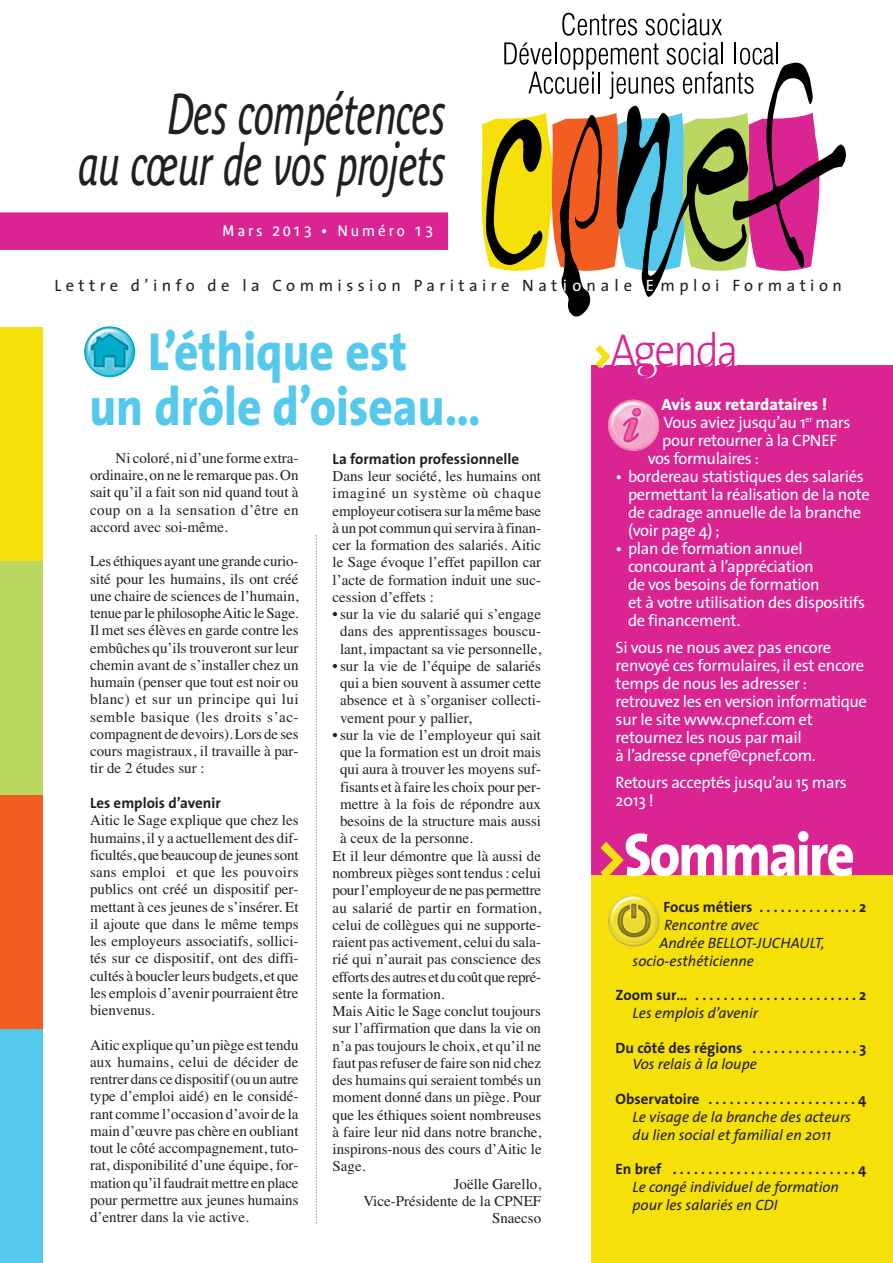
<style>
.page{position:relative;width:893px;height:1263px;background:#fff}
.page>*{position:absolute;margin:0;border:0;box-sizing:border-box;transform-origin:0 0}
.t1{font:800 61.35px "The Sans";letter-spacing:-.035em;color:#fff;scale:.9 1}
.t2{font:italic 57.15px/50.4px "Bienvenue";color:#231f20;text-align:right;scale:.71 1}
.t3{font:800 54px/54.6px "The Sans";color:#54c9eb;text-align:center;scale:.88 1}
.t4{font:300 46.5px "The Sans";letter-spacing:-.05em;color:#da2492;scale:.9 1}
.t5{font:16.5px/18px "The Sans";letter-spacing:-.02em;color:#fff}
.t6{font:16.5px "The Sans";letter-spacing:.27em;color:#231f20}
.t7{font:800 16.5px "The Sans";color:#fff}
.t8{font:15px/17.2px "Times";color:#231f20;text-align:justify}
.t9{font:italic 15px/18px "The Sans";color:#231f20}
.t10{font:700 15px/18px "The Sans";color:#231f20}
.t11{font:15px "Times";letter-spacing:-.025em;color:#231f20}
.t12{font:15px "Times";letter-spacing:-.02em;color:#231f20}
.t13{font:15px "Bienvenue";letter-spacing:.2em;color:#fff}
.s1{color:#fff}
.s2{font-family:"The Sans";font-weight:700}
.s3{font-weight:900;font-size:37.5px;color:#f5e009}
.s4{color:#f5e009}
.s5{font-weight:400;font-style:italic}
.s6{font-weight:700;font-style:normal}
</style>
<div class="page">
<svg style="left:562px;top:13px;width:75px;height:23px"></svg>
<svg style="left:646px;top:13px;width:76px;height:23px"></svg>
<svg style="left:481px;top:42px;width:365px;height:274px"></svg>
<div style="left:592px;top:366px;width:301px;height:867px;background:#da2492"></div>
<div style="left:592px;top:876px;width:301px;height:387px;background:#f5e009"></div>
<div style="left:0;top:327px;width:43px;height:234px;background:#f5e009"></div>
<div style="left:0;top:561px;width:43px;height:234px;background:#b9d761"></div>
<div style="left:0;top:795px;width:43px;height:234px;background:#f25d21"></div>
<div style="left:0;top:1029px;width:43px;height:234px;background:#54c9eb"></div>
<svg style="left:316px;top:535px;width:1px;height:688px"></svg>
<div style="left:0;top:212px;width:448px;height:38px;background:#da2492"></div>
<img style="left:608px;top:400px;width:51px;height:51px;border-radius:26px">
<img style="left:608px;top:895px;width:51px;height:51px;border-radius:26px">
<img style="left:84px;top:326px;width:51px;height:51px;border-radius:26px">
<p class="t2" style="left:79px;top:89px;width:518px">Des compétences<br>au cœur de vos projets</p>
<p class="t13" style="left:222px;top:222px;width:212px">Mars 2013 • Numéro 13</p>
<p class="t6" style="left:54px;top:272px;width:789px">Lettre d’info de la Commission Paritaire Nat<span class="s1">io</span>nale <span class="s1">E</span> mploi Formation</p>
<p class="t3" style="left:90px;top:323px;width:446px">L’éthique est<br>un drôle d’oiseau…</p>
<p class="t8" style="left:90px;top:448px;width:210px;text-indent:26px">Ni coloré, ni d’une forme extra&shy;ordinaire, on ne le remarque pas. On sait qu’il a fait son nid quand tout à coup on a la sensation d’être en accord avec soi-même.</p>
<p class="t8" style="left:90px;top:551px;width:210px">Les éthiques ayant une grande curio&shy;sité pour les humains, ils ont créé une chaire de sciences de l’humain, tenue par le philosophe Aitic le Sage.<br>Il met ses élèves en garde contre les embûches qu’ils trouveront sur leur chemin avant de s’installer chez un humain (penser que tout est noir ou blanc) et sur un principe qui lui semble basique (les droits s’ac&shy;compagnent de devoirs). Lors de ses cours magistraux, il travaille à par&shy;tir de 2 études sur :</p>
<p class="t8" style="left:90px;top:793px;width:210px;text-align:left"><span class="s2">Les emplois d’avenir<br></span>Aitic le Sage explique que chez les humains, il y a actuellement des dif&shy;ficultés, que beaucoup de jeunes sont sans emploi et que les pouvoirs publics ont créé un dispositif per&shy;mettant à ces jeunes de s’insérer. Et il ajoute que dans le même temps les employeurs associatifs, sollici&shy;tés sur ce dispositif, ont des diffi&shy;cultés à boucler leurs budgets, et que les emplois d’avenir pourraient être bienvenus.</p>
<p class="t8" style="left:90px;top:1034px;width:210px">Aitic explique qu’un piège est tendu aux humains, celui de décider de rentrer dans ce dispositif (ou un autre type d’emploi aidé) en le considé&shy;rant comme l’occasion d’avoir de la main d’œuvre pas chère en oubliant tout le côté accompagnement, tuto&shy;rat, disponibilité d’une équipe, for&shy;mation qu’il faudrait mettre en place pour permettre aux jeunes humains d’entrer dans la vie active.</p>
<p class="t8" style="left:333px;top:449px;width:210px;text-align:left"><span class="s2">La formation professionnelle<br></span>Dans leur société, les humains ont imaginé un système où chaque employeur cotisera sur la même base à un pot commun qui servira à finan&shy;cer la formation des salariés. Aitic le Sage évoque l’effet papillon car l’acte de formation induit une suc&shy;cession d’effets :</p>
<p class="t8" style="left:333px;top:604px;width:210px;text-align:center">•sur la vie du salarié qui s’engage dans des apprentissages bouscu&shy;lant, impactant sa vie personnelle,</p>
<p class="t8" style="left:340px;top:656px;width:203px;text-indent:-7px">•sur la vie de l’équipe de salariés qui a bien souvent à assumer cette absence et à s’organiser collecti&shy;vement pour y pallier,</p>
<p class="t8" style="left:333px;top:725px;width:210px">•sur la vie de l’employeur qui sait</p>
<p class="t8" style="left:340px;top:742px;width:203px">que la formation est un droit mais</p>
<p class="t8" style="left:340px;top:759px;width:203px">qui aura à trouver les moyens suf-</p>
<p class="t8" style="left:340px;top:777px;width:203px">fisants et à faire les choix pour per-</p>
<p class="t8" style="left:340px;top:794px;width:203px">mettre à la fois de répondre aux</p>
<p class="t8" style="left:340px;top:811px;width:203px">besoins de la structure mais aussi</p>
<p class="t8" style="left:340px;top:828px;width:134px">à ceux de la personne.</p>
<p class="t8" style="left:333px;top:846px;width:210px">Et il leur démontre que là aussi de</p>
<p class="t8" style="left:333px;top:863px;width:210px">nombreux pièges sont tendus : celui</p>
<p class="t12" style="left:333px;top:876px;width:210px">pour l’employeur de ne pas permettre</p>
<p class="t8" style="left:333px;top:897px;width:210px">au salarié de partir en formation,</p>
<p class="t8" style="left:333px;top:915px;width:210px">celui de collègues qui ne supporte-</p>
<p class="t8" style="left:333px;top:932px;width:210px">raient pas activement, celui du sala-</p>
<p class="t8" style="left:333px;top:949px;width:210px">rié qui n’aurait pas conscience des</p>
<p class="t11" style="left:333px;top:962px;width:210px">efforts des autres et du coût que repré-</p>
<p class="t8" style="left:333px;top:984px;width:114px">sente la formation.</p>
<p class="t8" style="left:333px;top:1001px;width:210px">Mais Aitic le Sage conclut toujours</p>
<p class="t8" style="left:333px;top:1018px;width:210px">sur l’affirmation que dans la vie on</p>
<p class="t8" style="left:333px;top:1035px;width:210px">n’a pas toujours le choix, et qu’il ne</p>
<p class="t8" style="left:333px;top:1053px;width:210px">faut pas refuser de faire son nid chez</p>
<p class="t8" style="left:333px;top:1070px;width:210px">des humains qui seraient tombés un</p>
<p class="t8" style="left:333px;top:1087px;width:210px">moment donné dans un piège. Pour</p>
<p class="t8" style="left:333px;top:1104px;width:210px">que les éthiques soient nombreuses</p>
<p class="t8" style="left:333px;top:1122px;width:210px">à faire leur nid dans notre branche,</p>
<p class="t8" style="left:333px;top:1139px;width:211px">inspirons-nous des cours d’Aitic le</p>
<p class="t8" style="left:333px;top:1156px;width:34px">Sage.</p>
<p class="t8" style="left:454px;top:1173px;width:89px">Joëlle Garello,</p>
<p class="t8" style="left:363px;top:1191px;width:179px">Vice-Présidente de la CPNEF</p>
<p class="t8" style="left:492px;top:1208px;width:51px">Snaecso</p>
<p class="t4" style="left:594px;top:312px;width:162px"><span class="s3">&gt;</span>Agenda</p>
<p class="t7" style="left:661px;top:390px;width:168px">Avis aux retardataires !</p>
<p class="t5" style="left:664px;top:413px;width:188px">Vous aviez jusqu’au 1<sup>er</sup> mars</p>
<p class="t5" style="left:662px;top:431px;width:176px">pour retourner à la CPNEF</p>
<p class="t5" style="left:648px;top:449px;width:113px">vos formulaires :</p>
<p class="t5" style="left:628px;top:467px;width:243px;text-indent:-12px">• bordereau statistiques des salariés permettant la réalisation de la note de cadrage annuelle de la branche (voir page 4) ;</p>
<p class="t5" style="left:628px;top:539px;width:239px;text-indent:-12px">• plan de formation annuel concourant à l’appréciation<br>de vos besoins de formation<br>et à votre utilisation des dispositifs de financement.</p>
<p class="t5" style="left:616px;top:638px;width:253px">Si vous ne nous avez pas encore renvoyé ces formulaires, il est encore temps de nous les adresser : retrouvez les en version informatique sur le site www.cpnef.com et retournez les nous par mail<br>à l’adresse cpnef@cpnef.com.</p>
<p class="t5" style="left:616px;top:773px;width:233px">Retours acceptés jusqu’au 15 mars<br>2013 !</p>
<p class="t1" style="left:598px;top:803px;width:287px"><span class="s4">&gt;</span>Sommaire</p>
<p class="t10" style="left:663px;top:897px;width:204px">Focus métiers . . . . . . . . . . . . . . 2</p>
<p class="t9" style="left:664px;top:915px;width:97px">Rencontre avec</p>
<p class="t9" style="left:659px;top:933px;width:167px">Andrée BELLOT-JUCHAULT,</p>
<p class="t9" style="left:633px;top:951px;width:123px">socio-esthéticienne</p>
<p class="t10" style="left:633px;top:986px;width:235px;text-indent:-17px">Zoom sur… . . . . . . . . . . . . . . . . . . . . . . . 2<br><span class="s5">Les emplois d’avenir</span></p>
<p class="t10" style="left:633px;top:1039px;width:235px;line-height:16.5px;text-indent:-17px">Du côté des régions . . . . . . . . . . . . . . . 3<br><span class="s5">Vos relais à la loupe</span></p>
<p class="t9" style="left:633px;top:1089px;width:235px;text-indent:-17px"><span class="s6">Observatoire . . . . . . . . . . . . . . . . . . . . . 4<br></span>Le visage de la branche des acteurs du lien social et familial en 2011</p>
<p class="t9" style="left:633px;top:1160px;width:235px;text-indent:-17px"><span class="s6">En bref . . . . . . . . . . . . . . . . . . . . . . . . . . 4<br></span>Le congé individuel de formation pour les salariés en CDI</p>
</div>
